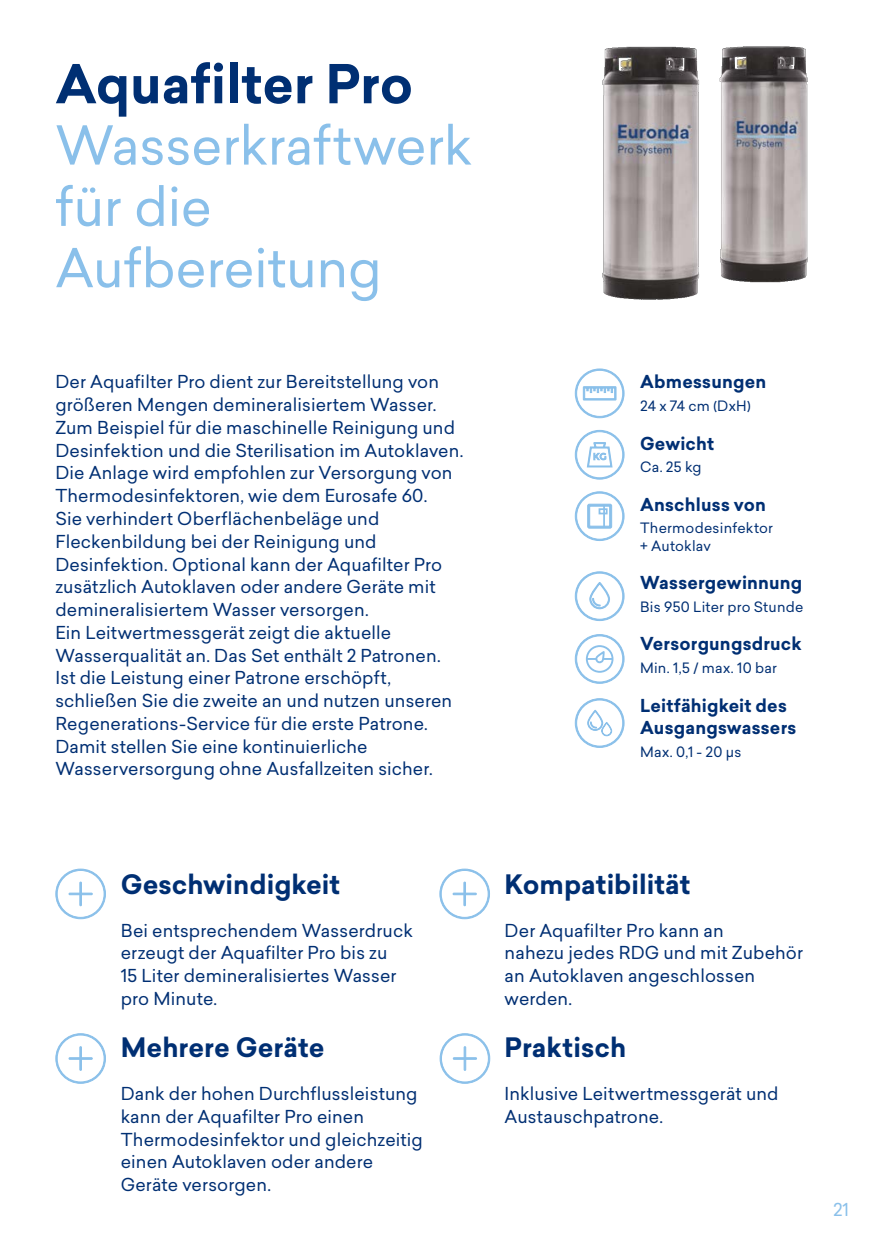
<style>
.page{position:relative;width:874px;height:1241px;background:#fff}
.page>*{position:absolute;margin:0;border:0;box-sizing:border-box;transform-origin:0 0}
.SOTTOTITOLI_PAGINA_AZZURRI{font:52.5px/61.2px "Sailec";letter-spacing:-.005em;color:#8ac0ea}
.TITOLI_PAGINA_BLU{font:700 52.5px "Sailec";letter-spacing:-.005em;color:#002f73}
.Titoli_Plus_15pt{font:700 26.25px "Sailec";color:#002f73}
.Testo_descrizione_prodotti_10pt{font:17.5px/22.8px "Sailec";letter-spacing:.005em;color:#002f73}
.Testo_caratteristiche_8pt_bianco{font:17.5px/22.8px "Sailec";letter-spacing:.01em;color:#002f73}
.Caratteristiche_prodotto{font:700 17.5px/22.8px "Sailec";letter-spacing:.01em;color:#002f73}
.t1{font:17.5px "Sailec";color:#8ac0ea}
.Testo_caratteristiche_8pt{font:14px/17.5px "Sailec";letter-spacing:.015em;color:#002f73}
</style>
<div class="page">
<img style="left:602px;top:46px;width:206px;height:254px">
<svg style="left:574px;top:368px;width:50px;height:50px"></svg>
<svg style="left:574px;top:429px;width:50px;height:51px"></svg>
<svg style="left:574px;top:571px;width:50px;height:50px"></svg>
<svg style="left:574px;top:491px;width:50px;height:50px"></svg>
<svg style="left:574px;top:634px;width:50px;height:50px"></svg>
<svg style="left:574px;top:698px;width:50px;height:50px"></svg>
<svg style="left:55px;top:868px;width:51px;height:51px"></svg>
<div style="left:69px;top:892px;width:24px;height:3px;border:1px solid #8ac0ea"></div>
<svg style="left:55px;top:1033px;width:51px;height:50px"></svg>
<div style="left:79px;top:1046px;width:3px;height:24px;border:1px solid #8ac0ea"></div>
<div style="left:69px;top:1057px;width:24px;height:2px;border:1px solid #8ac0ea"></div>
<svg style="left:439px;top:1033px;width:51px;height:50px"></svg>
<div style="left:463px;top:1046px;width:3px;height:24px;border:1px solid #8ac0ea"></div>
<div style="left:452px;top:1057px;width:25px;height:2px;border:1px solid #8ac0ea"></div>
<svg style="left:439px;top:868px;width:51px;height:51px"></svg>
<div style="left:452px;top:892px;width:24px;height:3px;border:1px solid #8ac0ea"></div>
<p class="TITOLI_PAGINA_BLU" style="left:55px;top:47px;width:359px">Aquafilter Pro</p>
<p class="SOTTOTITOLI_PAGINA_AZZURRI" style="left:55px;top:114px;width:418px">Wasserkraftwerk für die<br>Aufbereitung</p>
<p class="Testo_descrizione_prodotti_10pt" style="left:55px;top:370px;width:409px">Der Aquafilter Pro dient zur Bereitstellung von größeren Mengen demineralisiertem Wasser.<br>Zum Beispiel für die maschinelle Reinigung und Desinfektion und die Sterilisation im Autoklaven.<br>Die Anlage wird empfohlen zur Versorgung von Thermodesinfektoren, wie dem Eurosafe 60.<br>Sie verhindert Oberflächenbeläge und Fleckenbildung bei der Reinigung und Desinfektion. Optional kann der Aquafilter Pro zusätzlich Autoklaven oder andere Geräte mit demineralisiertem Wasser versorgen.<br>Ein Leitwertmessgerät zeigt die aktuelle Wasserqualität an. Das Set enthält 2 Patronen.<br>Ist die Leistung einer Patrone erschöpft, schließen Sie die zweite an und nutzen unseren Regenerations-Service für die erste Patrone.<br>Damit stellen Sie eine kontinuierliche Wasserversorgung ohne Ausfallzeiten sicher.</p>
<p class="Caratteristiche_prodotto" style="left:639px;top:371px;width:127px">Abmessungen</p>
<p class="Testo_caratteristiche_8pt" style="left:639px;top:397px;width:112px">24 x 74 cm (DxH)</p>
<p class="Caratteristiche_prodotto" style="left:639px;top:432px;width:76px">Gewicht</p>
<p class="Testo_caratteristiche_8pt" style="left:639px;top:458px;width:63px">Ca. 25 kg</p>
<p class="Caratteristiche_prodotto" style="left:639px;top:493px;width:127px">Anschluss von</p>
<p class="Testo_caratteristiche_8pt" style="left:639px;top:519px;width:134px">Thermodesinfektor + Autoklav</p>
<p class="Caratteristiche_prodotto" style="left:639px;top:571px;width:164px">Wassergewinnung</p>
<p class="Testo_caratteristiche_8pt" style="left:639px;top:597px;width:165px">Bis 950 Liter pro Stunde</p>
<p class="Caratteristiche_prodotto" style="left:639px;top:632px;width:163px">Versorgungsdruck</p>
<p class="Testo_caratteristiche_8pt" style="left:639px;top:658px;width:138px">Min. 1,5 / max. 10 bar</p>
<p class="Caratteristiche_prodotto" style="left:639px;top:694px;width:158px">Leitfähigkeit des<br>Ausgangswassers</p>
<p class="Testo_caratteristiche_8pt" style="left:639px;top:742px;width:103px">Max. 0,1 - 20 μs</p>
<p class="Titoli_Plus_15pt" style="left:121px;top:865px;width:221px">Geschwindigkeit</p>
<p class="Testo_caratteristiche_8pt_bianco" style="left:121px;top:918px;width:293px">Bei entsprechendem Wasserdruck erzeugt der Aquafilter Pro bis zu<br>15 Liter demineralisiertes Wasser pro Minute.</p>
<p class="Titoli_Plus_15pt" style="left:121px;top:1028px;width:205px">Mehrere Geräte</p>
<p class="Testo_caratteristiche_8pt_bianco" style="left:121px;top:1081px;width:303px">Dank der hohen Durchflussleistung kann der Aquafilter Pro einen<br>Thermodesinfektor und gleichzeitig einen Autoklaven oder andere<br>Geräte versorgen.</p>
<p class="Titoli_Plus_15pt" style="left:504px;top:865px;width:187px">Kompatibilität</p>
<p class="Testo_caratteristiche_8pt_bianco" style="left:504px;top:918px;width:300px">Der Aquafilter Pro kann an<br>nahezu jedes RDG und mit Zubehör an Autoklaven angeschlossen werden.</p>
<p class="Titoli_Plus_15pt" style="left:504px;top:1028px;width:123px">Praktisch</p>
<p class="Testo_caratteristiche_8pt_bianco" style="left:504px;top:1081px;width:275px">Inklusive Leitwertmessgerät und<br>Austauschpatrone.</p>
<p class="t1" style="left:832px;top:1196px;width:17px">21</p>
</div>
